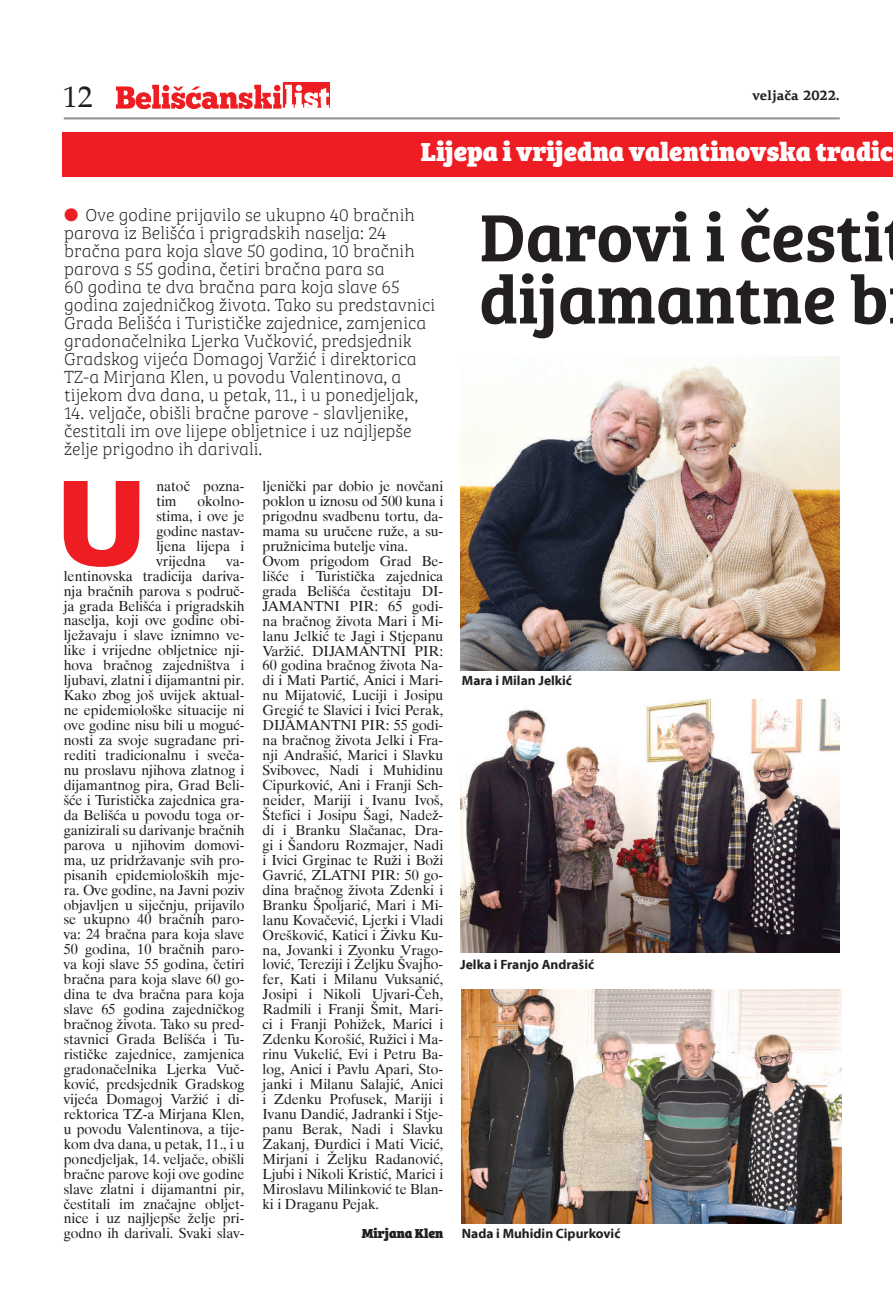
<style>
.page{position:relative;width:893px;height:1297px;background:#fff}
.page>*{position:absolute;margin:0;border:0;box-sizing:border-box;transform-origin:0 0}
.t1{font:900 122.7px "PF Agora Sans Pro";color:#ee1d23}
.t2{font:600 69px/62.1px "Bree Serif";color:#231f20}
.t3{font:30px "Palatino Roman";color:#231f20}
.t4{font:800 27px "Bree Serif";color:#fff}
.t5{font:100 18px/18px "Bree Serif";color:#231f20}
.t6{font:14.25px/15px "Dutch 801 BT";color:#231f20}
.t7{font:700 13.5px "Myriad Pro";color:#231f20}
.t8{font:700 13.5px "PF Agora Serif Pro";color:#231f20}
.t9{font:800 13.5px "Bree Serif";color:#231f20}
.s1{color:#ee1d23}
</style>
<div class="page">
<hr style="left:64px;top:117px;width:776px;height:2px;background:#939598">
<img style="left:117px;top:83px;width:212px;height:25px">
<div style="left:63px;top:132px;width:830px;height:45px;background:#ee1d23"></div>
<img style="left:460px;top:356px;width:380px;height:314px">
<img style="left:460px;top:699px;width:380px;height:253px">
<img style="left:462px;top:990px;width:379px;height:233px">
<h3 class="t3" style="left:63px;top:79px;width:31px">12</h3>
<p class="t8" style="left:752px;top:87px;width:89px">veljača 2022.</p>
<h3 class="t4" style="left:421px;top:129px;width:474px">Lijepa i vrijedna valentinovska tradic</h3>
<p class="t5" style="left:64px;top:205px;width:372px"><span class="s1">●</span> Ove godine prijavilo se ukupno 40 bračnih parova iz Belišća i prigradskih naselja: 24 bračna para koja slave 50 godina, 10 bračnih parova s 55 godina, četiri bračna para sa<br>60 godina te dva bračna para koja slave 65 godina zajedničkog života. Tako su predstavnici Grada Belišća i Turističke zajednice, zamjenica gradonačelnika Ljerka Vučković, predsjednik Gradskog vijeća Domagoj Varžić i direktorica TZ-a Mirjana Klen, u povodu Valentinova, a tijekom dva dana, u petak, 11., i u ponedjeljak,</p>
<p class="t5" style="left:64px;top:403px;width:349px">14. veljače, obišli bračne parove - slavljenike, čestitali im ove lijepe obljetnice i uz najljepše želje prigodno ih darivali.</p>
<h1 class="t1" style="left:56px;top:443px;width:93px">U</h1>
<p class="t6" style="left:156px;top:478px;width:90px">natoč pozna&shy;tim</p>
<p class="t6" style="left:156px;top:493px;width:90px;text-align:justify;text-indent:41px">okolno&shy;stima, i ove je godine nastav&shy;ljena lijepa i vrijedna</p>
<p class="t6" style="left:64px;top:553px;width:182px;text-align:justify;text-indent:163px">va&shy;lentinovska tradicija dariva&shy;nja bračnih parova s područ&shy;ja grada Belišća i prigradskih naselja, koji ove godine obi&shy;lježavaju i slave iznimno ve&shy;like i vrijedne obljetnice nji&shy;hova bračnog zajedništva i ljubavi, zlatni i dijamantni pir.<br>Kako zbog još uvijek aktual&shy;ne epidemiološke situacije ni ove godine nisu bili u moguć&shy;nosti za svoje sugrađane pri&shy;rediti tradicionalnu i sveča&shy;nu proslavu njihova zlatnog i dijamantnog pira, Grad Beli&shy;šće i Turistička zajednica gra&shy;da Belišća u povodu toga or&shy;ganizirali su darivanje bračnih parova u njihovim domovi&shy;ma, uz pridržavanje svih pro&shy;pisanih epidemioloških mje&shy;ra. Ove godine, na Javni poziv objavljen u siječnju, prijavilo se ukupno 40 bračnih paro&shy;va: 24 bračna para koja slave 50 godina, 10 bračnih paro&shy;va koji slave 55 godina, četiri bračna para koja slave 60 go&shy;dina te dva bračna para koja slave 65 godina zajedničkog bračnog života. Tako su pred&shy;stavnici Grada Belišća i Tu&shy;rističke zajednice, zamjenica gradonačelnika Ljerka Vuč&shy;ković, predsjednik Gradskog vijeća Domagoj Varžić i di&shy;rektorica TZ-a Mirjana Klen, u povodu Valentinova, a tije&shy;kom dva dana, u petak, 11., i u ponedjeljak, 14. veljače, obišli bračne parove koji ove godine slave zlatni i dijamantni pir, čestitali im značajne obljet&shy;nice i uz najljepše želje pri&shy;godno ih darivali. Svaki slav-</p>
<p class="t6" style="left:263px;top:478px;width:182px">ljenički par dobio je novčani poklon u iznosu od 500 kuna i prigodnu svadbenu tortu, da&shy;mama su uručene ruže, a su&shy;pružnicima butelje vina.<br>Ovom prigodom Grad Be&shy;lišće i Turistička zajednica grada Belišća čestitaju DI-<br>JAMANTNI PIR: 65 godi&shy;na bračnog života Mari i Mi&shy;lanu Jelkić te Jagi i Stjepanu<br>Varžić. DIJAMANTNI PIR:<br>60 godina bračnog života Na&shy;di i Mati Partić, Anici i Mari&shy;nu Mijatović, Luciji i Josipu<br>Gregić te Slavici i Ivici Perak,<br>DIJAMANTNI PIR: 55 godi&shy;na bračnog života Jelki i Fra&shy;nji Andrašić, Marici i Slavku<br>Svibovec, Nadi i Muhidinu<br>Cipurković, Ani i Franji Sch&shy;neider, Mariji i Ivanu Ivoš,<br>Štefici i Josipu Šagi, Nadež&shy;di i Branku Slačanac, Dra&shy;gi i Šandoru Rozmajer, Nadi i Ivici Grginac te Ruži i Boži<br>Gavrić, ZLATNI PIR: 50 go&shy;dina bračnog života Zdenki i<br>Branku Špoljarić, Mari i Mi&shy;lanu Kovačević, Ljerki i Vladi<br>Orešković, Katici i Živku Ku&shy;na, Jovanki i Zvonku Vrago&shy;lović, Tereziji i Željku Švajho&shy;fer, Kati i Milanu Vuksanić,<br>Josipi i Nikoli Ujvari-Čeh,<br>Radmili i Franji Šmit, Mari&shy;ci i Franji Pohižek, Marici i<br>Zdenku Korošić, Ružici i Ma&shy;rinu Vukelić, Evi i Petru Ba&shy;log, Anici i Pavlu Apari, Sto&shy;janki i Milanu Salajić, Anici i Zdenku Profusek, Mariji i<br>Ivanu Dandić, Jadranki i Stje&shy;panu Berak, Nadi i Slavku<br>Zakanj, Đurđici i Mati Vicić,<br>Mirjani i Željku Radanović,<br>Ljubi i Nikoli Kristić, Marici i<br>Miroslavu Milinković te Blan&shy;ki i Draganu Pejak.</p>
<p class="t9" style="left:362px;top:1223px;width:83px">Mirjana Klen</p>
<h2 class="t2" style="left:479px;top:202px;width:411px">Darovi i česti dijamantne b</h2>
<p class="t7" style="left:462px;top:672px;width:112px">Mara i Milan Jelkić</p>
<p class="t7" style="left:460px;top:956px;width:135px">Jelka i Franjo Andrašić</p>
<p class="t7" style="left:462px;top:1225px;width:160px">Nada i Muhidin Cipurković</p>
</div>
